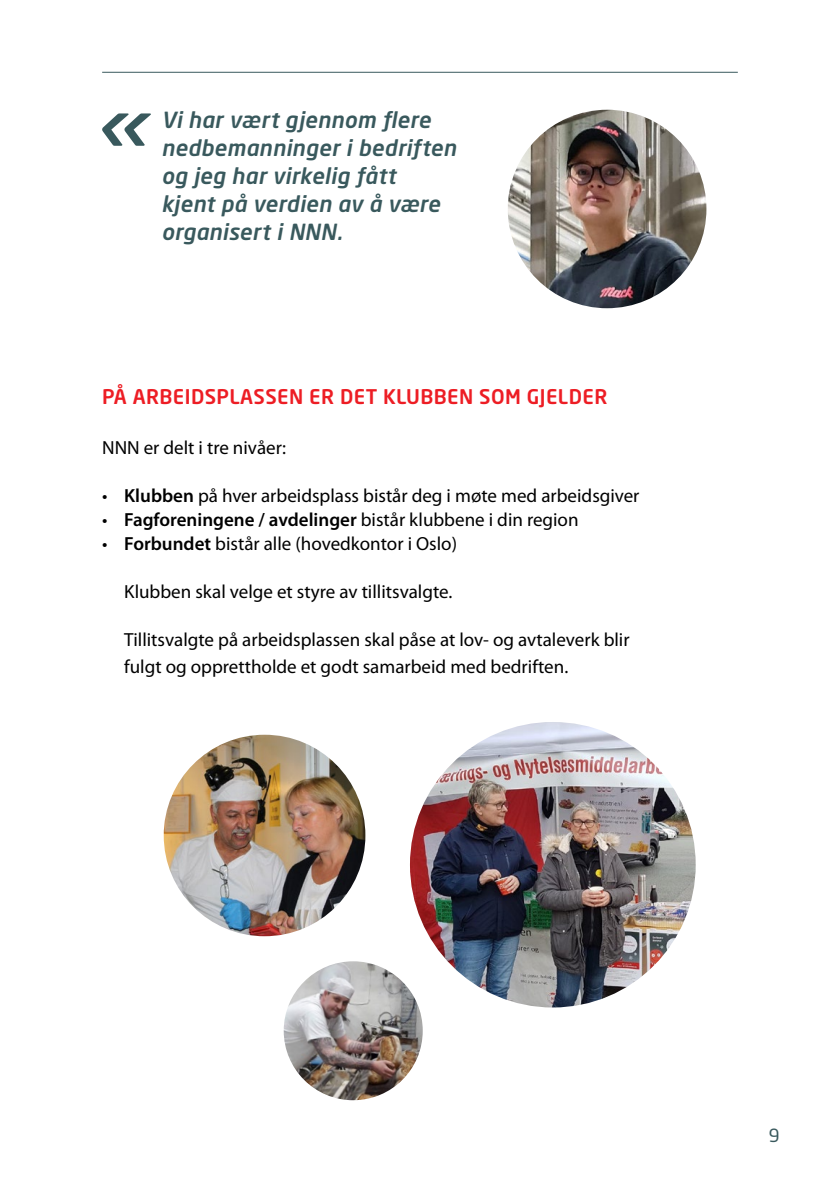
<style>
.page{position:relative;width:840px;height:1191px;background:#fff}
.page>*{position:absolute;margin:0;border:0;box-sizing:border-box;transform-origin:0 0}
.sitat{font:italic 500 22px "Neo Sans";letter-spacing:.015em;color:#39595d}
.mellomtittel{font:500 20px "Neo Sans";letter-spacing:.02em;color:#ed1d24}
.t1{font:19px/27px "Myriad Pro";color:#000}
.t2{font:18px "Neo Sans";color:#39595d}
.s1{font-weight:600}
</style>
<div class="page">
<hr style="left:102px;top:72px;width:635px;height:1px;background:#39595d">
<svg style="left:102px;top:113px;width:49px;height:33px"></svg>
<img style="left:507px;top:110px;width:199px;height:198px;border-radius:99px">
<img style="left:410px;top:722px;width:285px;height:285px;border-radius:143px">
<img style="left:283px;top:961px;width:139px;height:139px;border-radius:69px">
<img style="left:164px;top:734px;width:201px;height:202px;border-radius:101px">
<p class="sitat" style="left:161px;top:106px;width:271px">Vi har vært gjennom flere</p>
<p class="sitat" style="left:161px;top:134px;width:296px">nedbemanninger i bedriften</p>
<p class="sitat" style="left:161px;top:162px;width:236px">og jeg har virkelig fått</p>
<p class="sitat" style="left:161px;top:190px;width:280px">kjent på verdien av å være</p>
<p class="sitat" style="left:161px;top:218px;width:182px">organisert i NNN.</p>
<p class="mellomtittel" style="left:102px;top:383px;width:506px">PÅ ARBEIDSPLASSEN ER DET KLUBBEN SOM GJELDER</p>
<p class="t1" style="left:102px;top:434px;width:185px">NNN er delt i tre nivåer:</p>
<p class="t1" style="left:102px;top:482px;width:538px">• <span class="s1">Klubben</span> på hver arbeidsplass bistår deg i møte med arbeidsgiver</p>
<p class="t1" style="left:102px;top:506px;width:477px">• <span class="s1">Fagforeningene / avdelinger</span> bistår klubbene i din region</p>
<p class="t1" style="left:102px;top:530px;width:356px">• <span class="s1">Forbundet</span> bistår alle (hovedkontor i Oslo)</p>
<p class="t1" style="left:124px;top:578px;width:329px">Klubben skal velge et styre av tillitsvalgte.</p>
<p class="t1" style="left:124px;top:626px;width:506px">Tillitsvalgte på arbeidsplassen skal påse at lov- og avtaleverk blir fulgt og opprettholde et godt samarbeid med bedriften.</p>
<p class="t2" style="left:768px;top:1124px;width:12px">9</p>
</div>
